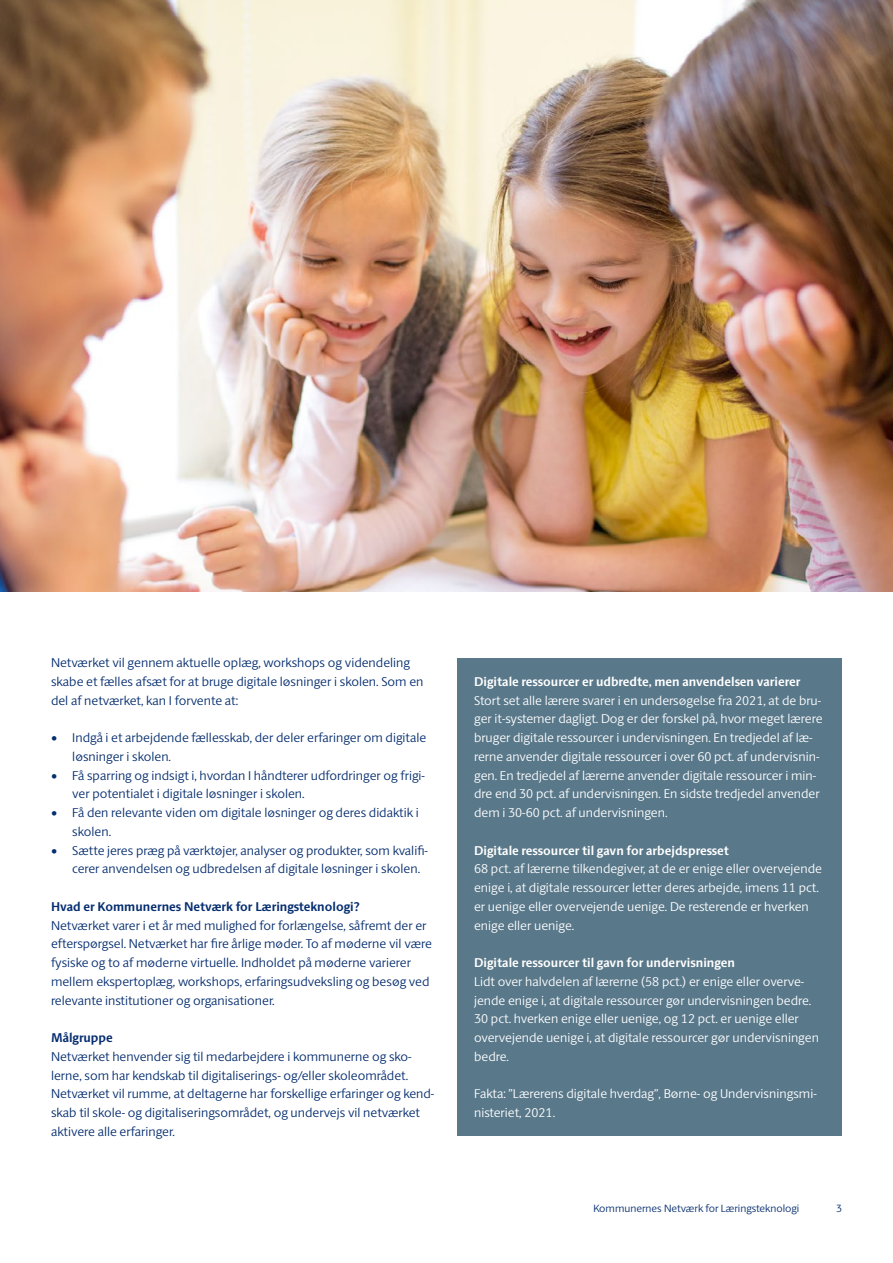
<style>
.page{position:relative;width:893px;height:1263px;background:#fff}
.page>*{position:absolute;margin:0;border:0;box-sizing:border-box;transform-origin:0 0}
.Brødtekst{font:300 12.75px/18.8px "ID Sans";color:#fff}
.Brødtekst-2{font:300 12.75px/18.8px "ID Sans";color:#052d6f}
.Brødtekst_Bullet{font:300 12.75px/18.8px "ID Sans";color:#052d6f}
.Rubrik_3{font:700 12.75px "ID Sans";color:#fff}
.Rubrik_3-2{font:700 12.75px "ID Sans";color:#052d6f}
.t1{font:300 10.5px "ID Sans";color:#052d6f}
.s1{font-family:"ID Serif";font-weight:400}
</style>
<div class="page">
<div style="left:457px;top:658px;width:385px;height:478px;background:#59788a"></div>
<img style="left:0;top:0;width:893px;height:592px">
<p class="Brødtekst-2" style="left:51px;top:653px;width:374px">Netværket vil gennem aktuelle oplæg, workshops og videndeling skabe et fælles afsæt for at bruge digitale løsninger i skolen. Som en del af netværket, kan I forvente at:</p>
<p class="Brødtekst_Bullet" style="left:72px;top:728px;width:355px;text-indent:-21px"><span class="s1">•</span> Indgå i et arbejdende fællesskab, der deler erfaringer om digitale løsninger i skolen.</p>
<p class="Brødtekst_Bullet" style="left:72px;top:766px;width:354px;text-indent:-21px"><span class="s1">•</span> Få sparring og indsigt i, hvordan I håndterer udfordringer og frigi&shy;ver potentialet i digitale løsninger i skolen.</p>
<p class="Brødtekst_Bullet" style="left:72px;top:803px;width:348px;text-indent:-21px"><span class="s1">•</span> Få den relevante viden om digitale løsninger og deres didaktik i skolen.</p>
<p class="Brødtekst_Bullet" style="left:72px;top:841px;width:357px;text-indent:-21px"><span class="s1">•</span> Sætte jeres præg på værktøjer, analyser og produkter, som kvalifi&shy;cerer anvendelsen og udbredelsen af digitale løsninger i skolen.</p>
<h3 class="Rubrik_3-2" style="left:51px;top:899px;width:311px">Hvad er Kommunernes Netværk for Læringsteknologi?</h3>
<p class="Brødtekst-2" style="left:51px;top:916px;width:382px">Netværket varer i et år med mulighed for forlængelse, såfremt der er efterspørgsel. Netværket har fire årlige møder. To af møderne vil være fysiske og to af møderne virtuelle. Indholdet på møderne varierer mellem ekspertoplæg, workshops, erfaringsudveksling og besøg ved relevante institutioner og organisationer.</p>
<h3 class="Rubrik_3-2" style="left:51px;top:1030px;width:63px">Målgruppe</h3>
<p class="Brødtekst-2" style="left:51px;top:1047px;width:385px">Netværket henvender sig til medarbejdere i kommunerne og sko&shy;lerne, som har kendskab til digitaliserings- og/eller skoleområdet.<br>Netværket vil rumme, at deltagerne har forskellige erfaringer og kend&shy;skab til skole- og digitaliseringsområdet, og undervejs vil netværket aktivere alle erfaringer.</p>
<h3 class="Rubrik_3" style="left:474px;top:674px;width:328px">Digitale ressourcer er udbredte, men anvendelsen varierer</h3>
<p class="Brødtekst" style="left:474px;top:691px;width:350px">Stort set alle lærere svarer i en undersøgelse fra 2021, at de bru&shy;ger it-systemer dagligt. Dog er der forskel på, hvor meget lærere bruger digitale ressourcer i undervisningen. En tredjedel af læ&shy;rerne anvender digitale ressourcer i over 60 pct. af undervisnin&shy;gen. En tredjedel af lærerne anvender digitale ressourcer i min&shy;dre end 30 pct. af undervisningen. En sidste tredjedel anvender dem i 30-60 pct. af undervisningen.</p>
<h3 class="Rubrik_3" style="left:474px;top:842px;width:256px">Digitale ressourcer til gavn for arbejdspresset</h3>
<p class="Brødtekst" style="left:474px;top:859px;width:349px">68 pct. af lærerne tilkendegiver, at de er enige eller overvejende enige i, at digitale ressourcer letter deres arbejde, imens 11 pct. er uenige eller overvejende uenige. De resterende er hverken enige eller uenige.</p>
<h3 class="Rubrik_3" style="left:474px;top:955px;width:263px">Digitale ressourcer til gavn for undervisningen</h3>
<p class="Brødtekst" style="left:474px;top:972px;width:346px">Lidt over halvdelen af lærerne (58 pct.) er enige eller overve&shy;jende enige i, at digitale ressourcer gør undervisningen bedre.<br>30 pct. hverken enige eller uenige, og 12 pct. er uenige eller overvejende uenige i, at digitale ressourcer gør undervisningen bedre.</p>
<p class="Brødtekst" style="left:474px;top:1084px;width:344px">Fakta: ”Lærerens digitale hverdag”, Børne- og Undervisningsmi&shy;nisteriet, 2021.</p>
<p class="t1" style="left:593px;top:1202px;width:208px">Kommunernes Netværk for Læringsteknologi</p>
<p class="t1" style="left:836px;top:1202px;width:7px">3</p>
</div>
